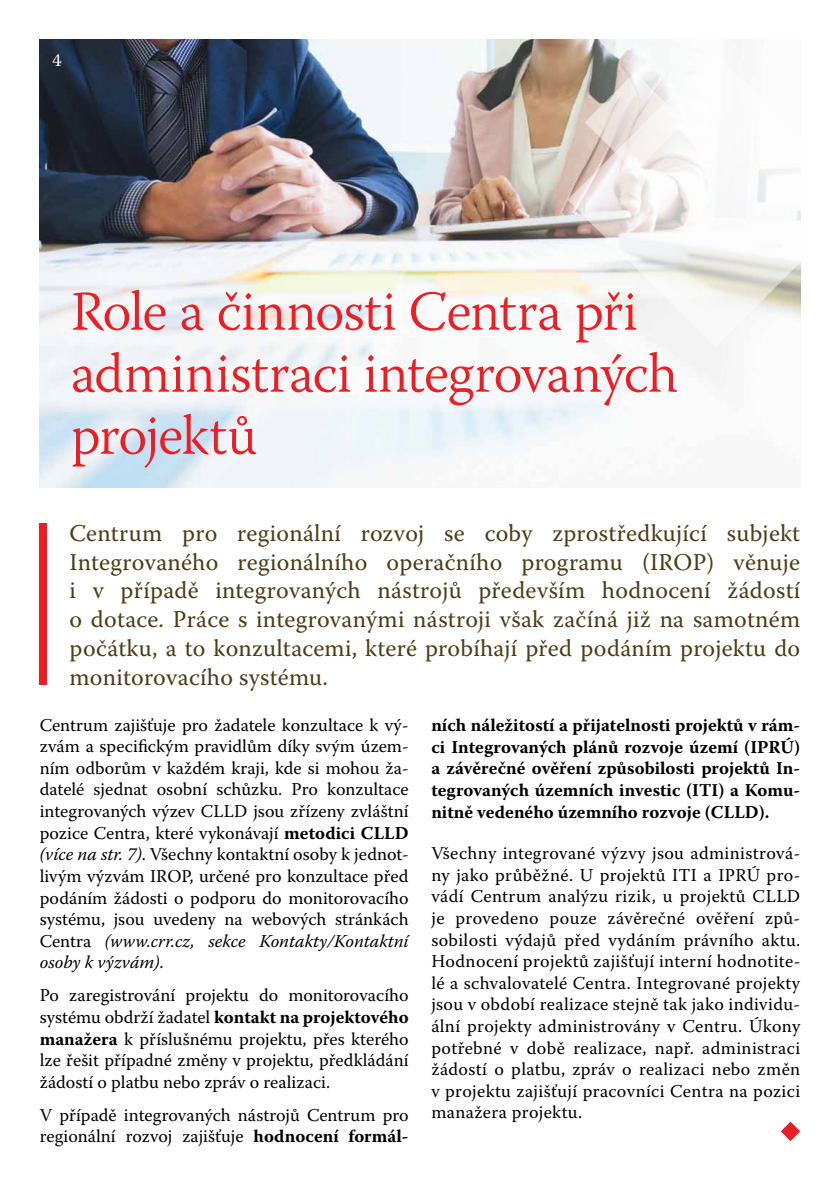
<style>
.page{position:relative;width:840px;height:1191px;background:#fff}
.page>*{position:absolute;margin:0;border:0;box-sizing:border-box;transform-origin:0 0}
.t1{font:300 56px/62px "Warnock Pro";letter-spacing:-.015em;color:#ed1d24}
.t2{font:24px/28.8px "Warnock Pro";letter-spacing:.01em;color:#4b3d17;text-align:justify}
.t3{font:18px/21.6px "Warnock Pro";color:#000;text-align:justify}
.t4{font:700 18px/21.6px "Warnock Pro";color:#000;text-align:justify}
.t5{font:18px "Warnock Pro";color:#fff}
.s1{font-weight:700}
.s2{font-style:italic}
</style>
<div class="page">
<img style="left:40px;top:40px;width:701px;height:448px">
<svg style="left:567px;top:52px;width:234px;height:295px"></svg>
<svg style="left:584px;top:72px;width:100px;height:100px"></svg>
<div style="left:40px;top:523px;width:7px;height:162px;background:#ed1d24"></div>
<svg style="left:781px;top:1121px;width:18px;height:20px"></svg>
<p class="t5" style="left:52px;top:49px;width:11px">4</p>
<h1 class="t1" style="left:71px;top:279px;width:608px">Role a činnosti Centra při administraci integrovaných projektů</h1>
<p class="t2" style="left:69px;top:518px;width:731px">Centrum pro regionální rozvoj se coby zprostředkující subjekt Integrovaného regionálního operačního programu (IROP) věnuje i v případě integrovaných nástrojů především hodnocení žádostí o dotace. Práce s integrovanými nástroji však začíná již na samotném počátku, a to konzultacemi, které probíhají před podáním projektu do monitorovacího systému.</p>
<p class="t3" style="left:40px;top:713px;width:370px">Centrum zajišťuje pro žadatele konzultace k vý&shy;zvám a specifickým pravidlům díky svým územ&shy;ním odborům v každém kraji, kde si mohou ža&shy;datelé sjednat osobní schůzku. Pro konzultace integrovaných výzev CLLD jsou zřízeny zvláštní pozice Centra, které vykonávají <span class="s1">metodici CLLD </span><span class="s2">(více na str. 7)</span>. Všechny kontaktní osoby k jednot&shy;livým výzvám IROP, určené pro konzultace před podáním žádosti o podporu do monitorovacího systému, jsou uvedeny na webových stránkách Centra <span class="s2">(www.crr.cz, sekce Kontakty/Kontaktní osoby k výzvám)</span>.</p>
<p class="t3" style="left:40px;top:984px;width:370px">Po zaregistrování projektu do monitorovacího systému obdrží žadatel <span class="s1">kontakt na projektového manažera</span> k příslušnému projektu, přes kterého lze řešit případné změny v projektu, předkládání žádostí o platbu nebo zpráv o realizaci.</p>
<p class="t3" style="left:40px;top:1103px;width:370px">V případě integrovaných nástrojů Centrum pro regionální rozvoj zajišťuje <span class="s1">hodnocení formál-</span></p>
<p class="t4" style="left:431px;top:714px;width:370px">ních náležitostí a přijatelnosti projektů v rám&shy;ci Integrovaných plánů rozvoje území (IPRÚ) a závěrečné ověření způsobilosti projektů In&shy;tegrovaných územních investic (ITI) a Komu&shy;nitně vedeného územního rozvoje (CLLD).</p>
<p class="t3" style="left:431px;top:842px;width:370px">Všechny integrované výzvy jsou administrová&shy;ny jako průběžné. U projektů ITI a IPRÚ pro&shy;vádí Centrum analýzu rizik, u projektů CLLD je provedeno pouze závěrečné ověření způ&shy;sobilosti výdajů před vydáním právního aktu.<br>Hodnocení projektů zajišťují interní hodnotite&shy;lé a schvalovatelé Centra. Integrované projekty jsou v období realizace stejně tak jako individu&shy;ální projekty administrovány v Centru. Úkony potřebné v době realizace, např. administraci žádostí o platbu, zpráv o realizaci nebo změn v projektu zajišťují pracovníci Centra na pozici manažera projektu.</p>
</div>
